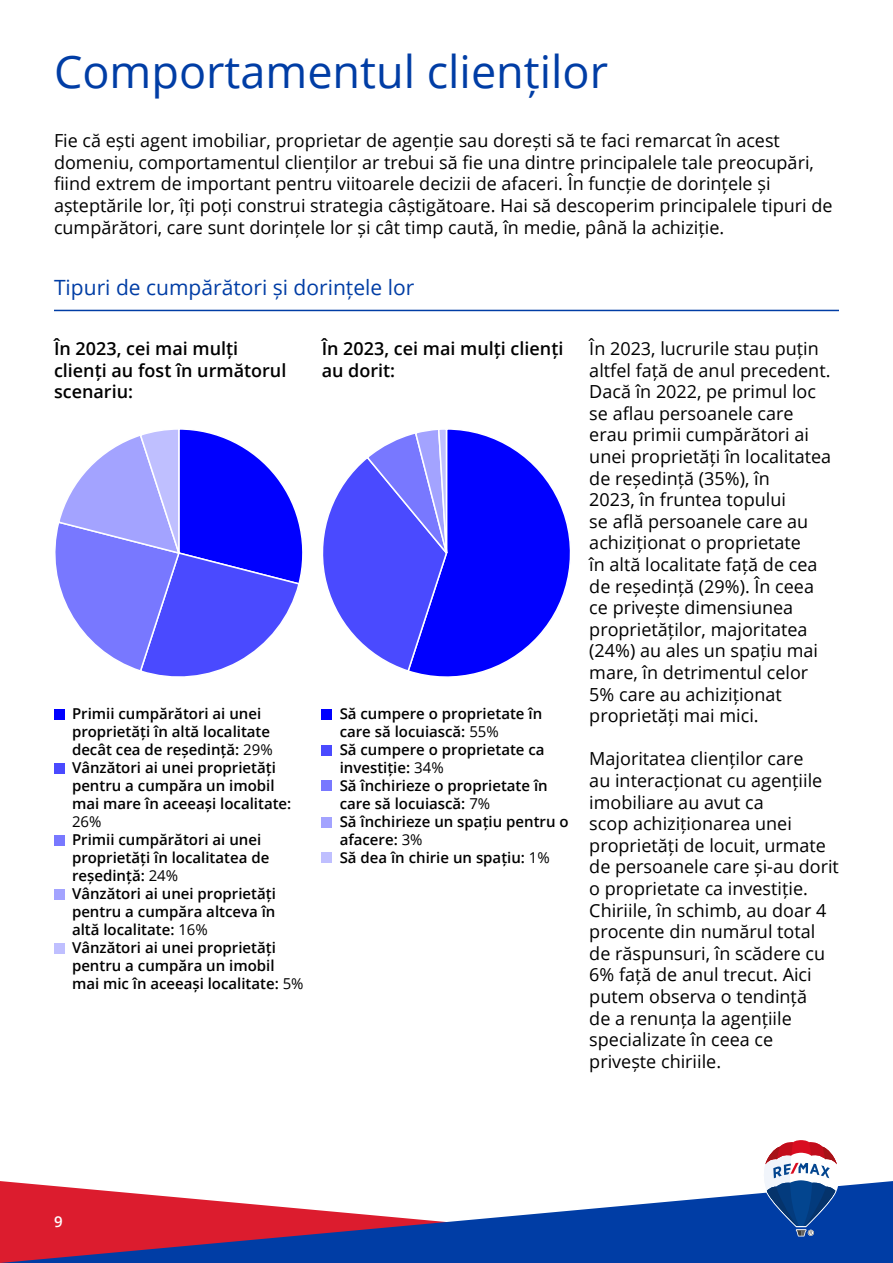
<style>
.page{position:relative;width:893px;height:1263px;background:#fff}
.page>*{position:absolute;margin:0;border:0;box-sizing:border-box;transform-origin:0 0}
.t1{font:45px "Open Sans";color:#003da5}
.t2{font:21px "Open Sans";color:#003da5}
.t3{font:18px/21.6px "Open Sans";color:#000}
.t4{font:600 18px/21.6px "Open Sans";color:#000}
.t5{font:600 15px/18px "Open Sans";color:#000}
.t6{font:15px "Open Sans";color:#000}
.t7{font:600 15px "Open Sans";color:#fff}
.s1{font-weight:400}
</style>
<div class="page">
<hr style="left:54px;top:310px;width:785px;height:1px;background:#003da5">
<div style="left:54px;top:709px;width:10px;height:10px;background:#00f"></div>
<div style="left:54px;top:835px;width:10px;height:11px;background:#7878ff"></div>
<div style="left:54px;top:763px;width:10px;height:11px;background:#4a4aff"></div>
<div style="left:54px;top:889px;width:10px;height:11px;background:#a3a3ff"></div>
<div style="left:54px;top:943px;width:10px;height:11px;background:#bfbfff"></div>
<div style="left:322px;top:709px;width:10px;height:10px;background:#00f"></div>
<div style="left:322px;top:781px;width:10px;height:10px;background:#7878ff"></div>
<div style="left:322px;top:745px;width:10px;height:10px;background:#4a4aff"></div>
<div style="left:322px;top:817px;width:10px;height:11px;background:#a3a3ff"></div>
<div style="left:322px;top:852px;width:10px;height:11px;background:#bfbfff"></div>
<svg style="left:55px;top:429px;width:515px;height:248px"></svg>
<svg style="left:0;top:1181px;width:893px;height:82px"></svg>
<svg style="left:762px;top:1140px;width:78px;height:96px"></svg>
<h1 class="t1" style="left:54px;top:41px;width:556px">Comportamentul clienților</h1>
<p class="t3" style="left:54px;top:129px;width:780px">Fie că ești agent imobiliar, proprietar de agenție sau dorești să te faci remarcat în acest domeniu, comportamentul clienților ar trebui să fie una dintre principalele tale preocupări, fiind extrem de important pentru viitoarele decizii de afaceri. În funcție de dorințele și așteptările lor, îți poți construi strategia câștigătoare. Hai să descoperim principalele tipuri de cumpărători, care sunt dorințele lor și cât timp caută, în medie, până la achiziție.</p>
<p class="t2" style="left:54px;top:273px;width:362px">Tipuri de cumpărători și dorințele lor</p>
<p class="t4" style="left:54px;top:337px;width:234px">În 2023, cei mai mulți clienți au fost în următorul scenariu:</p>
<p class="t4" style="left:322px;top:337px;width:243px">În 2023, cei mai mulți clienți au dorit:</p>
<p class="t5" style="left:72px;top:704px;width:221px">Primii cumpărători ai unei proprietăți în altă localitate decât cea de reședință: <span class="s1">29%<br></span>Vânzători ai unei proprietăți pentru a cumpăra un imobil mai mare în aceeași localitate:</p>
<p class="t6" style="left:72px;top:812px;width:31px">26%</p>
<p class="t5" style="left:72px;top:830px;width:233px">Primii cumpărători ai unei proprietăți în localitatea de reședință: <span class="s1">24%<br></span>Vânzători ai unei proprietăți pentru a cumpăra altceva în altă localitate: <span class="s1">16%<br></span>Vânzători ai unei proprietăți pentru a cumpăra un imobil mai mic în aceeași localitate: <span class="s1">5%</span></p>
<p class="t5" style="left:340px;top:704px;width:230px">Să cumpere o proprietate în care să locuiască: <span class="s1">55%<br></span>Să cumpere o proprietate ca investiție: <span class="s1">34%<br></span>Să închirieze o proprietate în care să locuiască: <span class="s1">7%<br></span>Să închirieze un spațiu pentru o afacere: <span class="s1">3%<br></span>Să dea în chirie un spațiu: <span class="s1">1%</span></p>
<p class="t3" style="left:589px;top:337px;width:243px">În 2023, lucrurile stau puțin altfel față de anul precedent.<br>Dacă în 2022, pe primul loc se aflau persoanele care erau primii cumpărători ai unei proprietăți în localitatea de reședință (35%), în<br>2023, în fruntea topului<br>se află persoanele care au achiziționat o proprietate<br>în altă localitate față de cea de reședință (29%). În ceea ce privește dimensiunea proprietăților, majoritatea (24%) au ales un spațiu mai mare, în detrimentul celor<br>5% care au achiziționat proprietăți mai mici.</p>
<p class="t3" style="left:589px;top:748px;width:251px">Majoritatea clienților care<br>au interacționat cu agențiile imobiliare au avut ca<br>scop achiziționarea unei proprietăți de locuit, urmate de persoanele care și-au dorit o proprietate ca investiție.<br>Chiriile, în schimb, au doar 4 procente din numărul total de răspunsuri, în scădere cu<br>6% față de anul trecut. Aici putem observa o tendință<br>de a renunța la agențiile specializate în ceea ce privește chiriile.</p>
<p class="t7" style="left:54px;top:1211px;width:10px">9</p>
</div>
